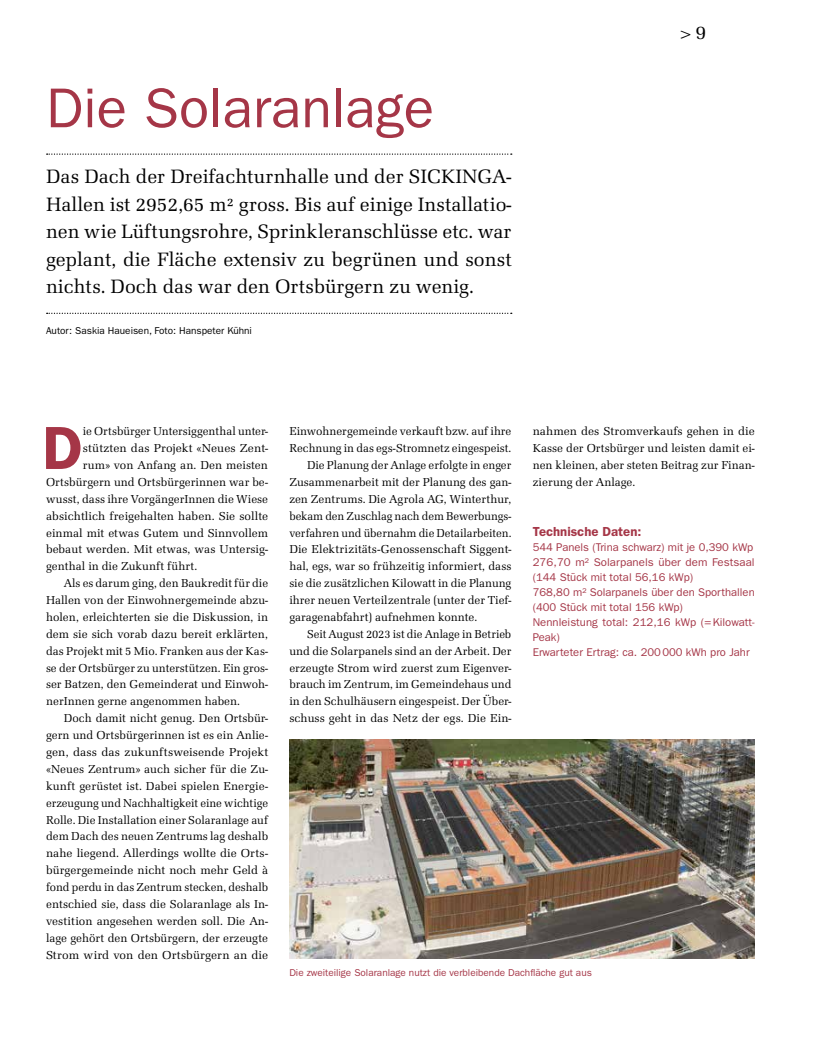
<style>
.page{position:relative;width:815px;height:1053px;background:#fff}
.page>*{position:absolute;margin:0;border:0;box-sizing:border-box;transform-origin:0 0}
.t1{font:600 61.12px "ITC Franklin Gothic Std";color:#a53647}
.t2{font:56.25px "ITC Franklin Gothic Std";color:#a53647}
.t3{font:20px/27.5px "Latino URW";color:#000;text-align:justify}
.t4{font:600 13.12px "ITC Franklin Gothic Std";color:#a53647}
.t5{font:11.88px/16.9px "Latino URW";color:#000;text-align:justify}
.t6{font:11.25px/15px "ITC Franklin Gothic Std";color:#a53647}
.t7{font:10px "ITC Franklin Gothic Std";color:#a53647}
.t8{font:10px "ITC Franklin Gothic Std";color:#000}
</style>
<div class="page">
<svg style="left:47px;top:153px;width:465px;height:2px"></svg>
<svg style="left:47px;top:313px;width:465px;height:1px"></svg>
<img style="left:289px;top:739px;width:466px;height:219px">
<h2 class="t2" style="left:46px;top:76px;width:390px">Die Solaranlage</h2>
<p class="t3" style="left:46px;top:163px;width:467px">Das Dach der Dreifachturnhalle und der SICKINGA-Hallen ist 2952,65 m2 gross. Bis auf einige Installatio&shy;nen wie Lüftungsrohre, Sprinkleranschlüsse etc. war geplant, die Fläche extensiv zu begrünen und sonst nichts. Doch das war den Ortsbürgern zu wenig.</p>
<p class="t8" style="left:46px;top:325px;width:207px">Autor: Saskia Haueisen, Foto: Hanspeter Kühni</p>
<h3 class="t3" style="left:680px;top:19px;width:27px">&gt; 9</h3>
<h1 class="t1" style="left:42px;top:412px;width:42px">D</h1>
<p class="t5" style="left:83px;top:423px;width:187px">ie Ortsbürger Untersiggenthal unter-</p>
<p class="t5" style="left:83px;top:440px;width:187px">stützten das Projekt «Neues Zent-</p>
<p class="t5" style="left:83px;top:456px;width:187px">rum» von Anfang an. Den meisten</p>
<p class="t5" style="left:46px;top:473px;width:224px">Ortsbürgern und Ortsbürgerinnen war be-</p>
<p class="t5" style="left:46px;top:490px;width:224px">wusst, dass ihre VorgängerInnen die Wiese</p>
<p class="t5" style="left:46px;top:507px;width:224px">absichtlich freigehalten haben. Sie sollte</p>
<p class="t5" style="left:46px;top:524px;width:224px">einmal mit etwas Gutem und Sinnvollem</p>
<p class="t5" style="left:46px;top:541px;width:224px">bebaut werden. Mit etwas, was Untersig-</p>
<p class="t5" style="left:46px;top:558px;width:153px">genthal in die Zukunft führt.</p>
<p class="t5" style="left:64px;top:575px;width:206px">Als es darum ging, den Baukredit für die</p>
<p class="t5" style="left:46px;top:591px;width:224px">Hallen von der Einwohnergemeinde abzu-</p>
<p class="t5" style="left:46px;top:608px;width:223px">holen, erleichterten sie die Diskussion, in</p>
<p class="t5" style="left:46px;top:625px;width:223px">dem sie sich vorab dazu bereit erklärten,</p>
<p class="t5" style="left:46px;top:642px;width:224px">das Projekt mit 5 Mio. Franken aus der Kas-</p>
<p class="t5" style="left:46px;top:659px;width:224px">se der Ortsbürger zu unterstützen. Ein gros-</p>
<p class="t5" style="left:46px;top:676px;width:224px">ser Batzen, den Gemeinderat und Einwoh-</p>
<p class="t5" style="left:46px;top:693px;width:196px">nerInnen gerne angenommen haben.</p>
<p class="t5" style="left:64px;top:710px;width:206px">Doch damit nicht genug. Den Ortsbür-</p>
<p class="t5" style="left:46px;top:726px;width:224px">gern und Ortsbürgerinnen ist es ein Anlie-</p>
<p class="t5" style="left:46px;top:743px;width:224px">gen, dass das zukunftsweisende Projekt</p>
<p class="t5" style="left:46px;top:760px;width:224px">«Neues Zentrum» auch sicher für die Zu-</p>
<p class="t5" style="left:46px;top:777px;width:224px">kunft gerüstet ist. Dabei spielen Energie-</p>
<p class="t5" style="left:46px;top:794px;width:224px">erzeugung und Nachhaltigkeit eine wichtige</p>
<p class="t5" style="left:46px;top:811px;width:224px">Rolle. Die Installation einer Solaranlage auf</p>
<p class="t5" style="left:46px;top:828px;width:224px">dem Dach des neuen Zentrums lag deshalb</p>
<p class="t5" style="left:46px;top:845px;width:224px">nahe liegend. Allerdings wollte die Orts-</p>
<p class="t5" style="left:46px;top:861px;width:224px">bürgergemeinde nicht noch mehr Geld à</p>
<p class="t5" style="left:46px;top:878px;width:224px">fond perdu in das Zentrum stecken, deshalb</p>
<p class="t5" style="left:46px;top:895px;width:224px">entschied sie, dass die Solaranlage als In-</p>
<p class="t5" style="left:46px;top:912px;width:223px">vestition angesehen werden soll. Die An-</p>
<p class="t5" style="left:46px;top:929px;width:224px">lage gehört den Ortsbürgern, der erzeugte</p>
<p class="t5" style="left:46px;top:946px;width:224px">Strom wird von den Ortsbürgern an die</p>
<p class="t5" style="left:289px;top:423px;width:224px">Einwohnergemeinde verkauft bzw. auf ihre</p>
<p class="t5" style="left:289px;top:440px;width:224px">Rechnung in das egs-Stromnetz eingespeist.</p>
<p class="t5" style="left:307px;top:456px;width:206px">Die Planung der Anlage erfolgte in enger</p>
<p class="t5" style="left:289px;top:473px;width:224px">Zusammenarbeit mit der Planung des gan-</p>
<p class="t5" style="left:289px;top:490px;width:224px">zen Zentrums. Die Agrola AG, Winterthur,</p>
<p class="t5" style="left:289px;top:507px;width:224px">bekam den Zuschlag nach dem Bewerbungs-</p>
<p class="t5" style="left:289px;top:524px;width:224px">verfahren und übernahm die Detailarbeiten.</p>
<p class="t5" style="left:289px;top:541px;width:224px">Die Elektrizitäts-Genossenschaft Siggent-</p>
<p class="t5" style="left:289px;top:558px;width:224px">hal, egs, war so frühzeitig informiert, dass</p>
<p class="t5" style="left:289px;top:575px;width:224px">sie die zusätzlichen Kilowatt in die Planung</p>
<p class="t5" style="left:289px;top:591px;width:224px">ihrer neuen Verteilzentrale (unter der Tief-</p>
<p class="t5" style="left:289px;top:608px;width:189px">garagenabfahrt) aufnehmen konnte.</p>
<p class="t5" style="left:307px;top:625px;width:206px">Seit August 2023 ist die Anlage in Betrieb</p>
<p class="t5" style="left:289px;top:642px;width:224px">und die Solarpanels sind an der Arbeit. Der</p>
<p class="t5" style="left:289px;top:659px;width:224px">erzeugte Strom wird zuerst zum Eigenver-</p>
<p class="t5" style="left:289px;top:676px;width:224px">brauch im Zentrum, im Gemeindehaus und</p>
<p class="t5" style="left:289px;top:693px;width:224px">in den Schulhäusern eingespeist. Der Über-</p>
<p class="t5" style="left:289px;top:710px;width:224px">schuss geht in das Netz der egs. Die Ein-</p>
<p class="t5" style="left:533px;top:423px;width:224px">nahmen des Stromverkaufs gehen in die Kasse der Ortsbürger und leisten damit ei&shy;nen kleinen, aber steten Beitrag zur Finan&shy;zierung der Anlage.</p>
<p class="t4" style="left:533px;top:523px;width:110px">Technische Daten:</p>
<p class="t6" style="left:533px;top:539px;width:224px">544 Panels (Trina schwarz) mit je 0,390 kWp 276,70 m2 Solarpanels über dem Festsaal (144 Stück mit total 56,16 kWp)<br>768,80 m2 Solarpanels über den Sporthallen (400 Stück mit total 156 kWp)<br>Nennleistung total: 212,16 kWp (=Kilowatt-Peak)<br>Erwarteter Ertrag: ca. 200000 kWh pro Jahr</p>
<p class="t7" style="left:289px;top:966px;width:304px">Die zweiteilige Solaranlage nutzt die verbleibende Dachfläche gut aus</p>
</div>
